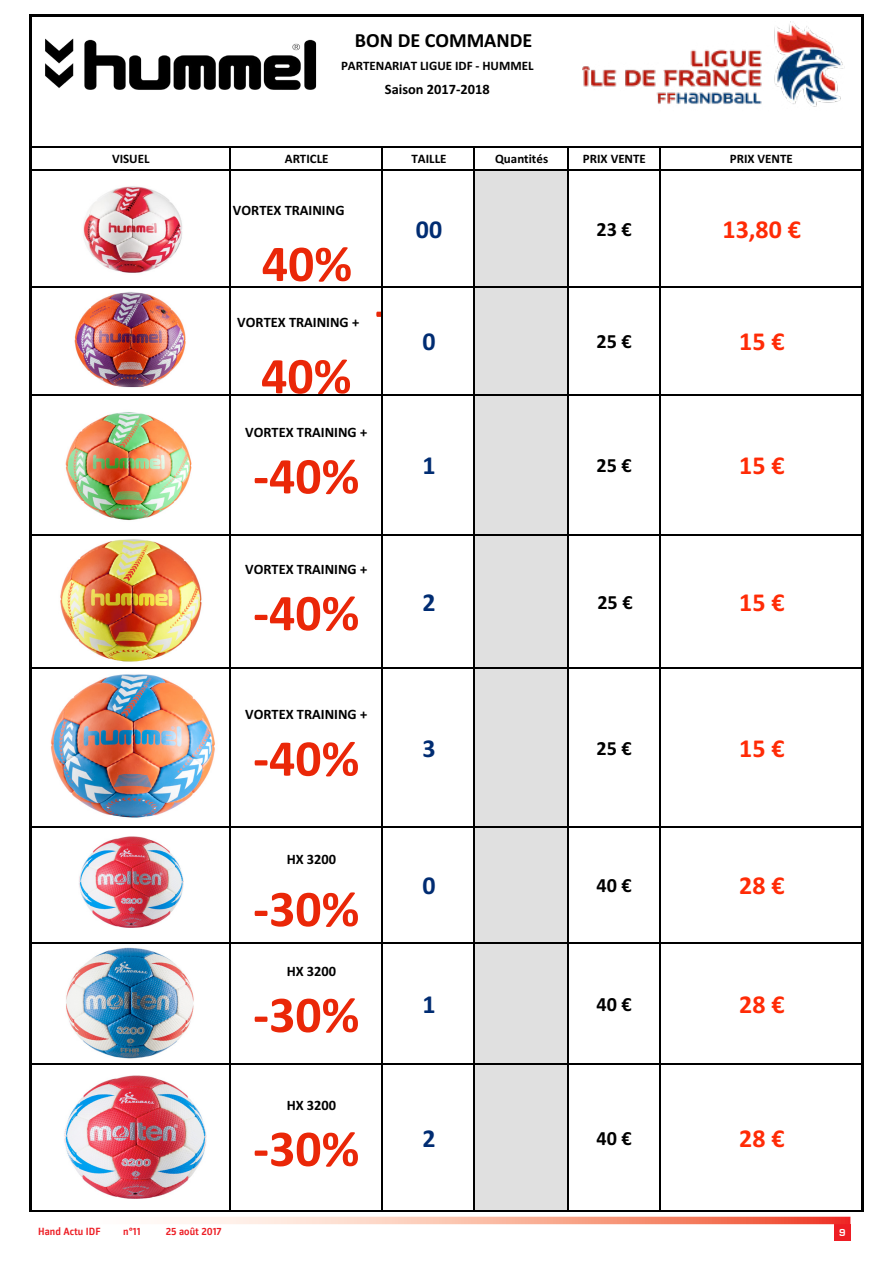
<style>
.page{position:relative;width:893px;height:1263px;background:#fff}
.page>*{position:absolute;margin:0;border:0;box-sizing:border-box;transform-origin:0 0}
.t1{font:700 51.9px "Calibri";color:#ea2708}
.t2{font:700 25.95px "Calibri";color:#ff2b06}
.t3{font:700 25.95px "Calibri";color:#002c72}
.t4{font:700 20.1px "Calibri";color:#000}
.t5{font:700 14.4px "Calibri";color:#000}
.t6{font:700 12.9px "Calibri";color:#000}
.t7{font:700 10.5px "Parka";color:#ed1d24}
.t8{font:700 10.5px "Eurostile";color:#fff}
</style>
<div class="page">
<div style="left:834px;top:1224px;width:16px;height:16px;background:#ed1d24"></div>
<svg style="left:157px;top:1217px;width:693px;height:7px;background:#f8ac99"></svg>
<div style="left:474px;top:170px;width:94px;height:1042px;background:#e0e0e0"></div>
<hr style="left:29px;top:14px;width:2px;height:1198px;background:#000">
<hr style="left:862px;top:17px;width:2px;height:1195px;background:#000">
<hr style="left:229px;top:148px;width:2px;height:1064px;background:#000">
<hr style="left:381px;top:148px;width:2px;height:1064px;background:#000">
<hr style="left:473px;top:148px;width:2px;height:1064px;background:#000">
<hr style="left:567px;top:148px;width:1px;height:1064px;background:#000">
<hr style="left:659px;top:148px;width:2px;height:1064px;background:#000">
<hr style="left:31px;top:14px;width:833px;height:3px;background:#000">
<hr style="left:31px;top:146px;width:831px;height:2px;background:#000">
<hr style="left:31px;top:169px;width:831px;height:2px;background:#000">
<hr style="left:31px;top:286px;width:831px;height:1px;background:#000">
<hr style="left:31px;top:394px;width:831px;height:1px;background:#000">
<hr style="left:31px;top:534px;width:831px;height:2px;background:#000">
<hr style="left:31px;top:667px;width:831px;height:2px;background:#000">
<hr style="left:31px;top:826px;width:831px;height:1px;background:#000">
<hr style="left:31px;top:943px;width:831px;height:1px;background:#000">
<hr style="left:31px;top:1063px;width:831px;height:2px;background:#000">
<hr style="left:31px;top:1210px;width:831px;height:2px;background:#000">
<img style="left:583px;top:22px;width:260px;height:85px">
<img style="left:45px;top:38px;width:271px;height:52px">
<img style="left:83px;top:186px;width:100px;height:87px">
<img style="left:74px;top:292px;width:112px;height:96px">
<img style="left:65px;top:412px;width:127px;height:109px">
<img style="left:60px;top:539px;width:142px;height:123px">
<img style="left:51px;top:674px;width:164px;height:144px">
<img style="left:66px;top:948px;width:128px;height:111px">
<img style="left:79px;top:837px;width:104px;height:90px">
<img style="left:64px;top:1076px;width:142px;height:122px">
<h3 class="t4" style="left:355px;top:26px;width:179px">BON DE COMMANDE</h3>
<p class="t6" style="left:341px;top:56px;width:194px">PARTENARIAT LIGUE IDF - HUMMEL</p>
<p class="t5" style="left:385px;top:79px;width:106px">Saison 2017-2018</p>
<p class="t6" style="left:112px;top:149px;width:39px">VISUEL</p>
<p class="t6" style="left:285px;top:149px;width:45px">ARTICLE</p>
<p class="t6" style="left:412px;top:149px;width:37px">TAILLE</p>
<p class="t6" style="left:495px;top:149px;width:55px">Quantités</p>
<p class="t6" style="left:730px;top:149px;width:64px">PRIX VENTE</p>
<p class="t6" style="left:583px;top:149px;width:64px">PRIX VENTE</p>
<p class="t5" style="left:233px;top:200px;width:113px">VORTEX TRAINING</p>
<h1 class="t1" style="left:262px;top:227px;width:92px">40%</h1>
<p class="t5" style="left:237px;top:312px;width:123px">VORTEX TRAINING +</p>
<h1 class="t1" style="left:375px;top:273px;width:17px">-</h1>
<h1 class="t1" style="left:261px;top:339px;width:92px">40%</h1>
<p class="t5" style="left:245px;top:422px;width:123px">VORTEX TRAINING +</p>
<h1 class="t1" style="left:253px;top:439px;width:108px">-40%</h1>
<h2 class="t3" style="left:416px;top:211px;width:28px">00</h2>
<h2 class="t3" style="left:422px;top:323px;width:15px">0</h2>
<h2 class="t3" style="left:422px;top:447px;width:15px">1</h2>
<p class="t5" style="left:245px;top:559px;width:123px">VORTEX TRAINING +</p>
<h1 class="t1" style="left:253px;top:576px;width:108px">-40%</h1>
<h2 class="t3" style="left:422px;top:584px;width:15px">2</h2>
<p class="t5" style="left:245px;top:704px;width:123px">VORTEX TRAINING +</p>
<h1 class="t1" style="left:253px;top:722px;width:108px">-40%</h1>
<p class="t5" style="left:287px;top:849px;width:51px">HX 3200</p>
<h1 class="t1" style="left:253px;top:872px;width:108px">-30%</h1>
<h2 class="t3" style="left:422px;top:730px;width:15px">3</h2>
<h2 class="t3" style="left:422px;top:867px;width:15px">0</h2>
<h3 class="t4" style="left:597px;top:215px;width:37px">23 €</h3>
<h2 class="t2" style="left:723px;top:211px;width:80px">13,80 €</h2>
<h3 class="t4" style="left:597px;top:327px;width:37px">25 €</h3>
<h2 class="t2" style="left:739px;top:323px;width:47px">15 €</h2>
<h3 class="t4" style="left:597px;top:451px;width:37px">25 €</h3>
<h2 class="t2" style="left:739px;top:447px;width:47px">15 €</h2>
<h3 class="t4" style="left:597px;top:588px;width:37px">25 €</h3>
<h3 class="t4" style="left:597px;top:734px;width:37px">25 €</h3>
<h2 class="t2" style="left:739px;top:584px;width:47px">15 €</h2>
<h2 class="t2" style="left:739px;top:730px;width:47px">15 €</h2>
<h3 class="t4" style="left:597px;top:871px;width:37px">40 €</h3>
<h2 class="t2" style="left:739px;top:867px;width:47px">28 €</h2>
<p class="t5" style="left:287px;top:961px;width:51px">HX 3200</p>
<h1 class="t1" style="left:253px;top:978px;width:108px">-30%</h1>
<h3 class="t4" style="left:597px;top:990px;width:37px">40 €</h3>
<h2 class="t2" style="left:739px;top:986px;width:47px">28 €</h2>
<h2 class="t3" style="left:422px;top:986px;width:15px">1</h2>
<p class="t5" style="left:287px;top:1095px;width:51px">HX 3200</p>
<h1 class="t1" style="left:253px;top:1112px;width:108px">-30%</h1>
<h2 class="t3" style="left:422px;top:1120px;width:15px">2</h2>
<h3 class="t4" style="left:597px;top:1124px;width:37px">40 €</h3>
<h2 class="t2" style="left:739px;top:1120px;width:47px">28 €</h2>
<p class="t7" style="left:38px;top:1225px;width:64px">Hand Actu IDF</p>
<p class="t7" style="left:123px;top:1225px;width:19px">n°11</p>
<p class="t7" style="left:166px;top:1225px;width:57px">25 août 2017</p>
<p class="t8" style="left:839px;top:1226px;width:8px">9</p>
</div>
